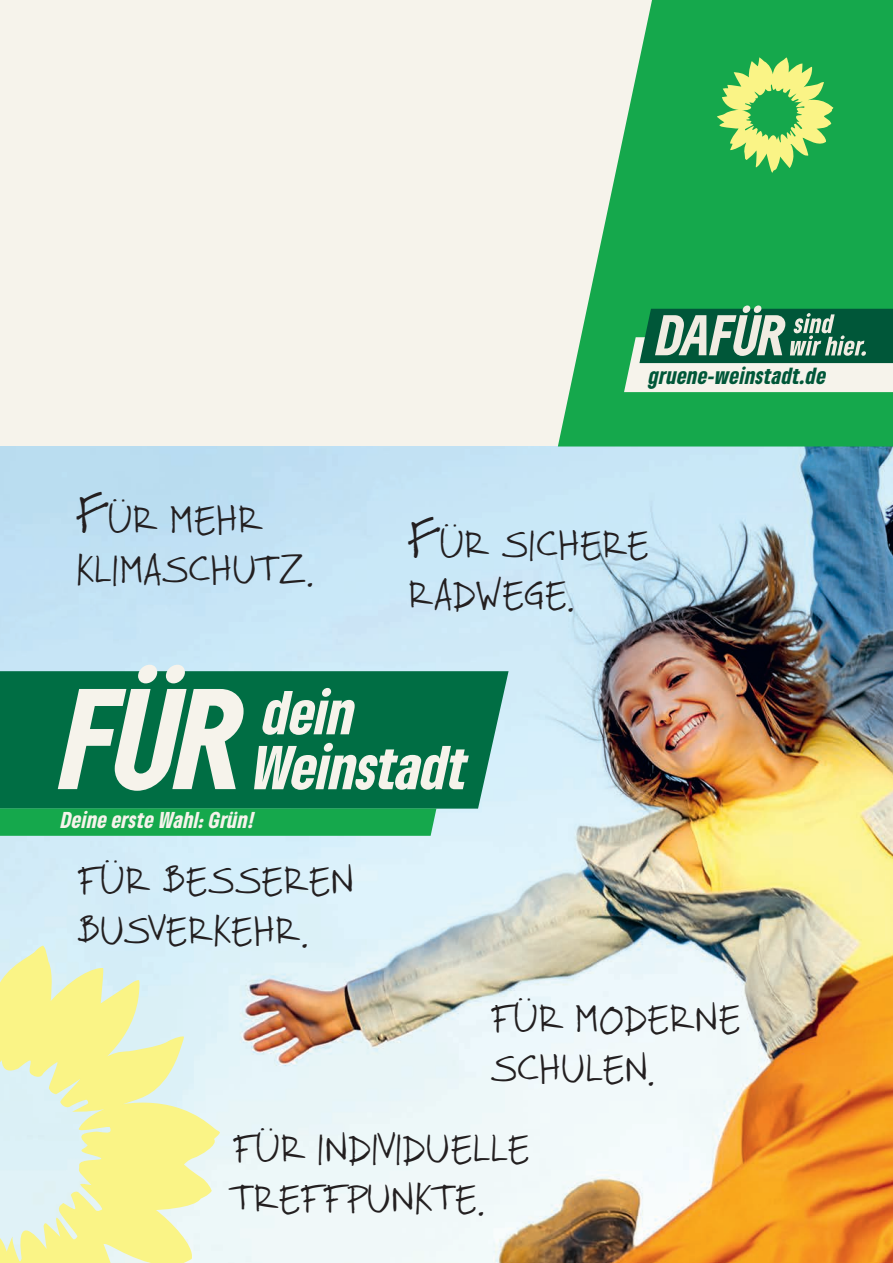
<style>
.page{position:relative;width:893px;height:1263px;background:#f6f3eb}
.page>*{position:absolute;margin:0;border:0;box-sizing:border-box;transform-origin:0 0}
.t1{font:italic 900 condensed 57.75px/54.9px "Gruene Type";letter-spacing:-.005em;color:#f6f3eb}
.t2{font:41.7px/50.1px "Faraco Hand";letter-spacing:.005em;color:#231f20}
.t3{font:41.7px/50.1px "Faraco Hand";letter-spacing:-.015em;color:#231f20}
.t4{font:italic 900 condensed 21.75px "Gruene Type";letter-spacing:.02em;color:#005739}
.t5{font:italic 900 condensed 21.45px "Gruene Type";letter-spacing:.02em;color:#f6f3eb}
.s1{font-family:"B Mc E"}
</style>
<div class="page">
<img style="left:0;top:446px;width:893px;height:817px">
<div style="left:0;top:671px;width:509px;height:138px;background:#006e44"></div>
<svg style="left:0;top:808px;width:436px;height:28px;background:#18a84f"></svg>
<svg style="left:58px;top:665px;width:186px;height:126px"></svg>
<svg style="left:558px;top:0;width:335px;height:446px;fill:#15a84c"></svg>
<svg style="left:624px;top:305px;width:269px;height:87px"></svg>
<svg style="left:717px;top:57px;width:116px;height:116px;background:#7dca66"></svg>
<svg style="left:0;top:945px;width:220px;height:318px;background:#ecf2bc"></svg>
<p class="t2" style="left:77px;top:493px;width:238px"><span class="s1">F</span>ÜR MEHR<br>KLIMASCHUTZ.</p>
<p class="t4" style="left:649px;top:361px;width:179px">gruene-weinstadt.de</p>
<p class="t3" style="left:408px;top:519px;width:243px"><span class="s1">F</span>ÜR SICHERE<br>RADWEGE.</p>
<h1 class="t1" style="left:253px;top:683px;width:217px">dein<br>Weinstadt</h1>
<p class="t5" style="left:61px;top:806px;width:195px">Deine erste Wahl: Grün!</p>
<p class="t2" style="left:77px;top:854px;width:278px">FÜR BESSEREN<br>BUSVERKEHR.</p>
<p class="t2" style="left:490px;top:993px;width:252px">FÜR MODERNE<br>SCHULEN.</p>
<p class="t2" style="left:232px;top:1122px;width:299px">FÜR INDIVIDUELLE<br>TREFFPUNKTE.</p>
</div>
